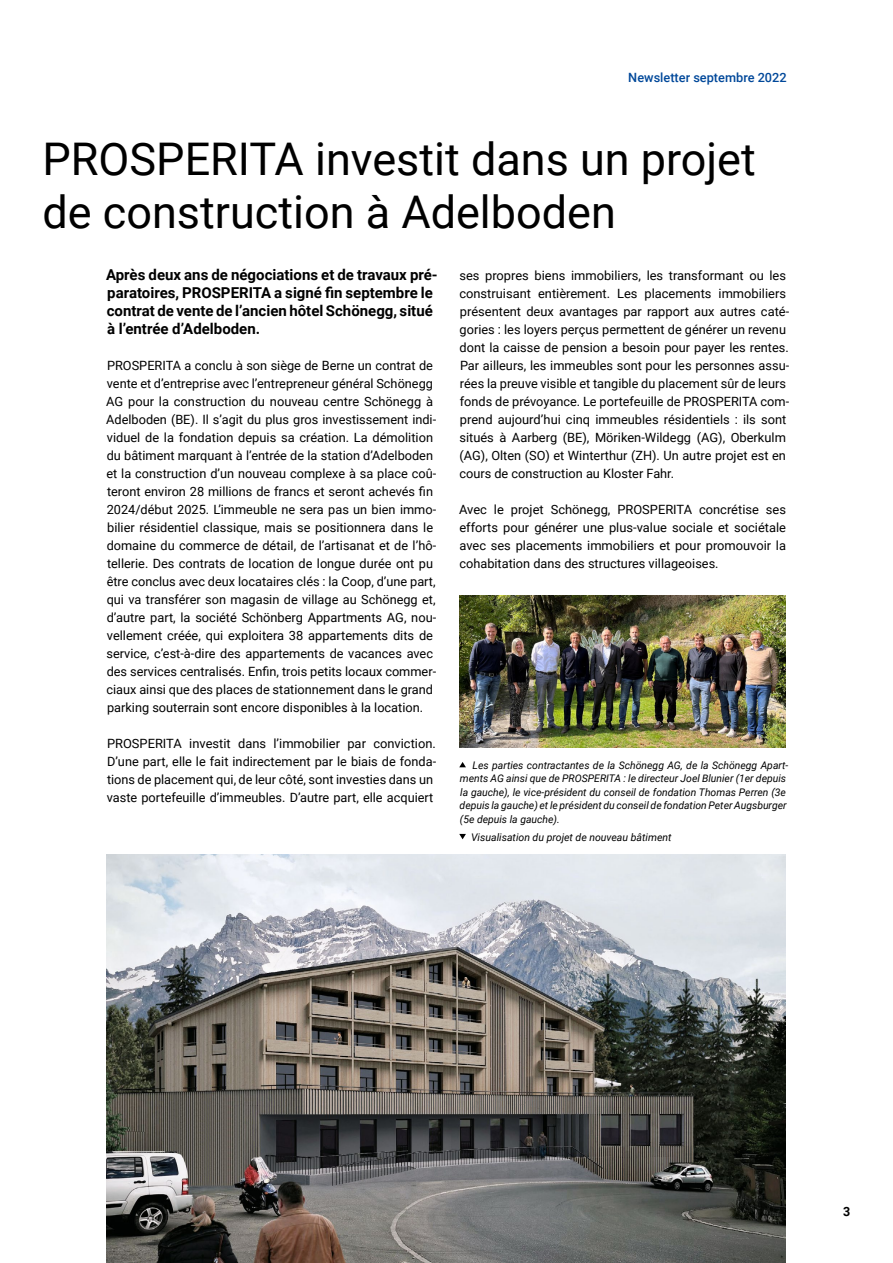
<style>
.page{position:relative;width:893px;height:1263px;background:#fff}
.page>*{position:absolute;margin:0;border:0;box-sizing:border-box;transform-origin:0 0}
.Kapiteltitel{font:45px/52.5px "Roboto";color:#000}
.Einleitungstext_2spa{font:700 15px/18px "Roboto";color:#000}
.Text_2spaltig{font:12.75px/18px "Roboto";color:#000}
.t1{font:500 12.75px "Roboto";color:#00489a}
.t2{font:700 12.75px "Roboto";color:#000}
.Text_2spaltig-2{font:italic 10.5px/13.5px "Roboto";color:#000}
</style>
<div class="page">
<img style="left:459px;top:595px;width:327px;height:152px">
<svg style="left:459px;top:762px;width:7px;height:5px"></svg>
<svg style="left:459px;top:834px;width:7px;height:5px"></svg>
<img style="left:106px;top:855px;width:680px;height:408px">
<p class="t1" style="left:628px;top:68px;width:160px">Newsletter septembre 2022</p>
<p class="Kapiteltitel" style="left:43px;top:131px;width:715px">PROSPERITA investit dans un projet de construction à Adelboden</p>
<p class="Einleitungstext_2spa" style="left:106px;top:265px;width:333px">Après deux ans de négociations et de travaux pré&shy;paratoires, PROSPERITA a signé fin septembre le contrat de vente de l’ancien hôtel Schönegg, situé à l’entrée d’Adelboden.</p>
<p class="Text_2spaltig" style="left:106px;top:356px;width:332px">PROSPERITA a conclu à son siège de Berne un contrat de vente et d’entreprise avec l’entrepreneur général Schönegg AG pour la construction du nouveau centre Schönegg à Adelboden (BE). Il s’agit du plus gros investissement indi&shy;viduel de la fondation depuis sa création. La démolition du bâtiment marquant à l’entrée de la station d’Adelboden et la construction d’un nouveau complexe à sa place coû&shy;teront environ 28 millions de francs et seront achevés fin 2024/début 2025. L’immeuble ne sera pas un bien immo&shy;bilier résidentiel classique, mais se positionnera dans le domaine du commerce de détail, de l’artisanat et de l’hô&shy;tellerie. Des contrats de location de longue durée ont pu être conclus avec deux locataires clés : la Coop, d’une part, qui va transférer son magasin de village au Schönegg et, d’autre part, la société Schönberg Appartments AG, nou&shy;vellement créée, qui exploitera 38 appartements dits de service, c’est-à-dire des appartements de vacances avec des services centralisés. Enfin, trois petits locaux commer&shy;ciaux ainsi que des places de stationnement dans le grand parking souterrain sont encore disponibles à la location.</p>
<p class="Text_2spaltig" style="left:107px;top:734px;width:331px">PROSPERITA investit dans l’immobilier par conviction.<br>D’une part, elle le fait indirectement par le biais de fonda&shy;tions de placement qui, de leur côté, sont investies dans un vaste portefeuille d’immeubles. D’autre part, elle acquiert</p>
<p class="Text_2spaltig" style="left:459px;top:266px;width:331px">ses propres biens immobiliers, les transformant ou les construisant entièrement. Les placements immobiliers présentent deux avantages par rapport aux autres caté&shy;gories : les loyers perçus permettent de générer un revenu dont la caisse de pension a besoin pour payer les rentes.<br>Par ailleurs, les immeubles sont pour les personnes assu&shy;rées la preuve visible et tangible du placement sûr de leurs fonds de prévoyance. Le portefeuille de PROSPERITA com&shy;prend aujourd’hui cinq immeubles résidentiels : ils sont situés à Aarberg (BE), Möriken-Wildegg (AG), Oberkulm (AG), Olten (SO) et Winterthur (ZH). Un autre projet est en cours de construction au Kloster Fahr.</p>
<p class="Text_2spaltig" style="left:459px;top:500px;width:328px;text-align:justify">Avec le projet Schönegg, PROSPERITA concrétise ses efforts pour générer une plus-value sociale et sociétale avec ses placements immobiliers et pour promouvoir la cohabitation dans des structures villageoises.</p>
<p class="Text_2spaltig-2" style="left:460px;top:758px;width:330px;text-indent:13px">Les parties contractantes de la Schönegg AG, de la Schönegg Apart&shy;ments AG ainsi que de PROSPERITA : le directeur Joel Blunier (1er depuis la gauche), le vice-président du conseil de fondation Thomas Perren (3e depuis la gauche) et le président du conseil de fondation Peter Augsburger (5e depuis la gauche).</p>
<p class="Text_2spaltig-2" style="left:471px;top:830px;width:202px">Visualisation du projet de nouveau bâtiment</p>
<p class="t2" style="left:843px;top:1202px;width:9px">3</p>
</div>
